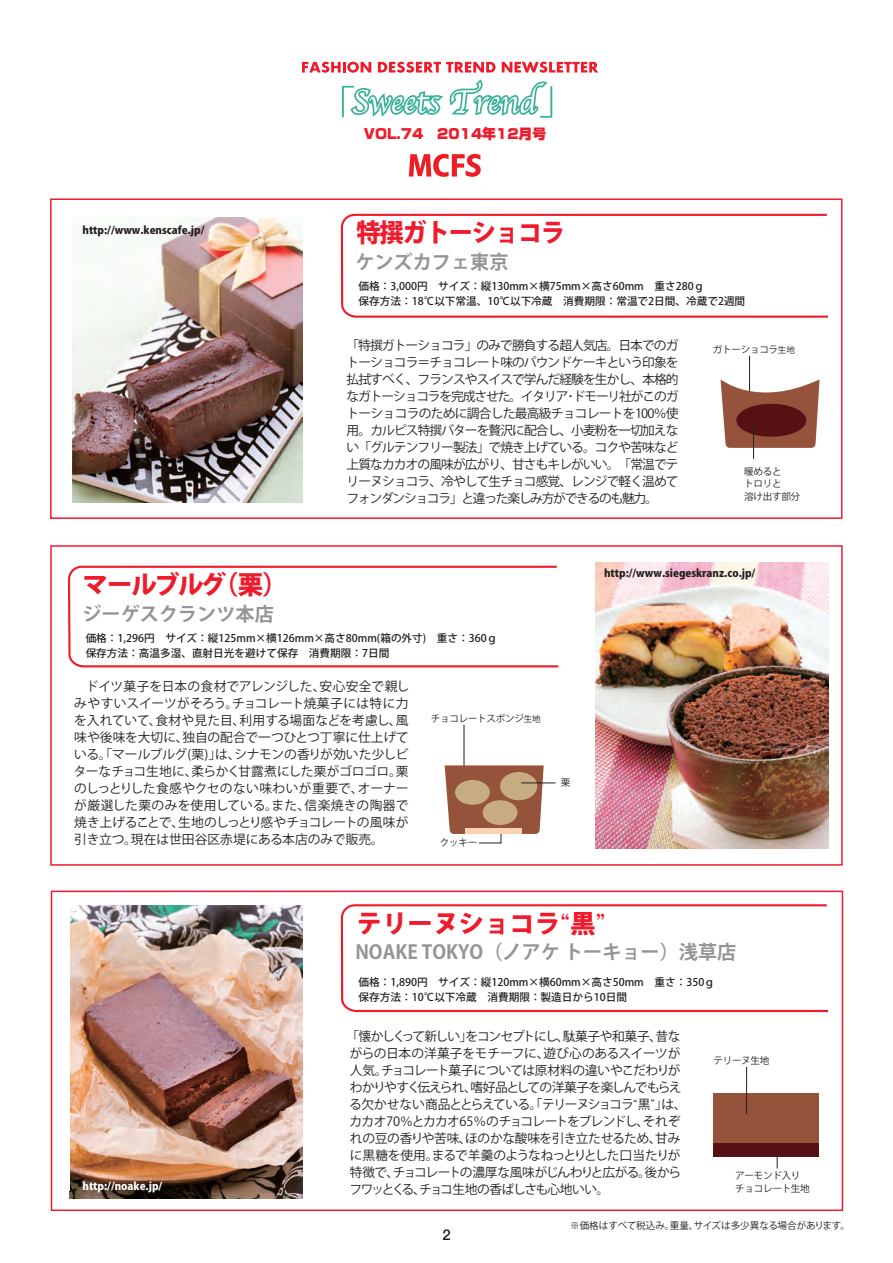
<style>
.page{position:relative;width:893px;height:1263px;background:#fff}
.page>*{position:absolute;margin:0;border:0;box-sizing:border-box;transform-origin:0 0}
.t1{font:800 25.5px "Koz Go Pro";color:#ee1b2d}
.t2{font:800 25.5px "Koz Go Pro";letter-spacing:-.05em;color:#ee1b2d;scale:.95 1}
.t3{font:800 25.5px "Koz Go Pro";letter-spacing:-.05em;color:#ee1b2d}
.t4{font:700 19.2px "Koz Go Pro";color:#939598}
.t5{font:700 14.85px "Futo Go B101";color:#231f20}
.t6{font:900 13.8px "Shin Go";color:#ee1b2d}
.t7{font:12.75px/17px "Koz Go Pro";letter-spacing:-.065em;color:#231f20;text-align:justify}
.t8{font:500 10.65px/14.9px "Koz Go Pro";color:#231f20}
.t9{font:800 10.65px "Koz Go Pro";color:#231f20}
.t10{font:800 10.65px "Koz Go Pro";color:#fff}
.t11{font:9.6px/12.8px "Koz Go Pro";letter-spacing:-.03em;color:#231f20}
.t12{font:9.6px "Koz Go Pro";color:#231f20}
.s1{font-size:8.55px}
.s2{font-family:"Koz Min Pr 6 N";font-weight:700}
.s3{font-family:"Koz Min Pro";font-weight:700}
.s4{font-family:"Koz Min Pro"}
</style>
<div class="page">
<img style="left:72px;top:217px;width:230px;height:286px">
<img style="left:69px;top:905px;width:233px;height:294px">
<img style="left:595px;top:562px;width:234px;height:287px">
<div style="left:51px;top:890px;width:792px;height:321px;border:2px solid #ee1b2d"></div>
<div style="left:50px;top:198px;width:792px;height:321px;border:2px solid #ee1b2d"></div>
<div style="left:50px;top:545px;width:793px;height:321px;border:2px solid #ee1b2d"></div>
<svg style="left:302px;top:61px;width:296px;height:57px"></svg>
<svg style="left:340px;top:904px;width:489px;height:108px"></svg>
<svg style="left:340px;top:213px;width:489px;height:105px"></svg>
<svg style="left:67px;top:565px;width:492px;height:103px"></svg>
<svg style="left:409px;top:154px;width:72px;height:23px"></svg>
<hr style="left:464px;top:725px;width:1px;height:47px;background:#231f20">
<hr style="left:521px;top:782px;width:35px;height:1px;background:#231f20">
<svg style="left:445px;top:765px;width:99px;height:79px"></svg>
<div style="left:455px;top:780px;width:35px;height:25px;background:#c7ac81;border-radius:50%"></div>
<div style="left:465px;top:828px;width:56px;height:6px;background:#f9d2b3"></div>
<svg style="left:720px;top:379px;width:99px;height:69px"></svg>
<div style="left:736px;top:404px;width:70px;height:33px;background:#551114;border-radius:50%"></div>
<hr style="left:749px;top:356px;width:1px;height:35px;background:#231f20">
<div style="left:713px;top:1094px;width:106px;height:56px;background:#96533b"></div>
<div style="left:713px;top:1143px;width:106px;height:13px;background:#551114"></div>
<hr style="left:746px;top:1067px;width:1px;height:47px;background:#231f20">
<hr style="left:753px;top:420px;width:1px;height:39px;background:#231f20">
<p class="t9" style="left:82px;top:223px;width:124px">http://www.kenscafe.jp/</p>
<p class="t3" style="left:83px;top:568px;width:207px">マールブルグ（栗）</p>
<p class="t4" style="left:82px;top:601px;width:193px">ジーゲスクランツ本店</p>
<p class="t6" style="left:364px;top:124px;width:184px">VOL.74 2014年12月号</p>
<p class="t2" style="left:356px;top:216px;width:221px">特撰ガトーショコラ</p>
<p class="t4" style="left:355px;top:249px;width:155px">ケンズカフェ東京</p>
<p class="t8" style="left:359px;top:279px;width:388px">価格：3,000円　サイズ：縦130mm×横75mm×高さ60mm　重さ280ｇ　<br>保存方法：18℃以下常温、10℃以下冷蔵　消費期限：常温で2日間、冷蔵で2週間</p>
<p class="t7" style="left:347px;top:337px;width:334px">「特撰ガトーショコラ」のみで勝負する超人気店。日本でのガトーショコラ＝チョコレート味のパウンドケーキという印象を払拭すべく、フランスやスイスで学んだ経験を生かし、本格的なガトーショコラを完成させた。イタリア･ドモーリ社がこのガトーショコラのために調合した最高級チョコレートを100％使用。カルピス特撰バターを贅沢に配合し、小麦粉を一切加えない「グルテンフリー製法」で焼き上げている。コクや苦味など上質なカカオの風味が広がり、甘さもキレがいい。「常温でテリーヌショコラ、冷やして生チョコ感覚、レンジで軽く温めてフォンダンショコラ」と違った楽しみ方ができるのも魅力。</p>
<p class="t11" style="left:713px;top:343px;width:83px">ガトーショコラ<span class="s1">生地</span></p>
<p class="t11" style="left:744px;top:465px;width:57px">暖めると<br>トロリと<br>溶け出す部分</p>
<p class="t9" style="left:604px;top:566px;width:153px">http://www.siegeskranz.co.jp/</p>
<p class="t8" style="left:86px;top:631px;width:424px">価格：1,296円　サイズ：縦125mm×横126mm×高さ80mm(箱の外寸)　重さ：360ｇ　保存方法：高温多湿、直射日光を避けて保存　消費期限：7日間</p>
<p class="t7" style="left:74px;top:678px;width:337px">　ドイツ菓子を日本の食材でアレンジした、安心安全で親しみやすいスイーツがそろう。チョコレート焼菓子には特に力を入れていて、食材や見た目、利用する場面などを考慮し、風味や後味を大切に、独自の配合で一つひとつ丁寧に仕上げている。「マールブルグ(栗)」は、シナモンの香りが効いた少しビターなチョコ生地に、柔らかく甘露煮にした栗がゴロゴロ。栗のしっとりした食感やクセのない味わいが重要で、オーナーが厳選した栗のみを使用している。また、信楽焼きの陶器で焼き上げることで、生地のしっとり感やチョコレートの風味が引き立つ。現在は世田谷区赤堤にある本店のみで販売。</p>
<p class="t11" style="left:431px;top:712px;width:111px">チョコレートスポンジ<span class="s1">生地</span></p>
<p class="t11" style="left:440px;top:836px;width:39px">クッキー</p>
<p class="t11" style="left:561px;top:776px;width:11px">栗</p>
<p class="t1" style="left:356px;top:907px;width:250px">テリーヌショコラ<span class="s2">“</span>黒<span class="s3">”</span></p>
<p class="t4" style="left:355px;top:940px;width:382px">NOAKE TOKYO（ノアケ トーキョー）浅草店</p>
<p class="t8" style="left:359px;top:975px;width:368px">価格：1,890円　サイズ：縦120mm×横60mm×高さ50mm　重さ：350ｇ　保存方法：10℃以下冷蔵　消費期限：製造日から10日間</p>
<p class="t7" style="left:346px;top:1028px;width:342px;text-align:left">「懐かしくって新しい」をコンセプトにし、駄菓子や和菓子、昔ながらの日本の洋菓子をモチーフに、遊び心のあるスイーツが人気。チョコレート菓子については原材料の違いやこだわりがわかりやすく伝えられ、嗜好品としての洋菓子を楽しんでもらえる欠かせない商品ととらえている。「テリーヌショコラ<span class="s4">“</span>黒<span class="s4">”</span>」は、カカオ70％とカカオ65％のチョコレートをブレンドし、それぞれの豆の香りや苦味、ほのかな酸味を引き立たせるため、甘みに黒糖を使用。まるで羊羹のようなねっとりとした口当たりが特徴で、チョコレートの濃厚な風味がじんわりと広がる。後からフワッとくる、チョコ生地の香ばしさも心地いい。</p>
<p class="t5" style="left:443px;top:1226px;width:10px">2</p>
<p class="t11" style="left:713px;top:1054px;width:57px">テリーヌ生地</p>
<p class="t11" style="left:735px;top:1169px;width:67px">アーモンド入り</p>
<p class="t10" style="left:82px;top:1179px;width:81px">http://noake.jp/</p>
<p class="t11" style="left:735px;top:1182px;width:76px">チョコレート生地</p>
<p class="t12" style="left:570px;top:1219px;width:281px">※価格はすべて税込み。重量、サイズは多少異なる場合があります。</p>
</div>
